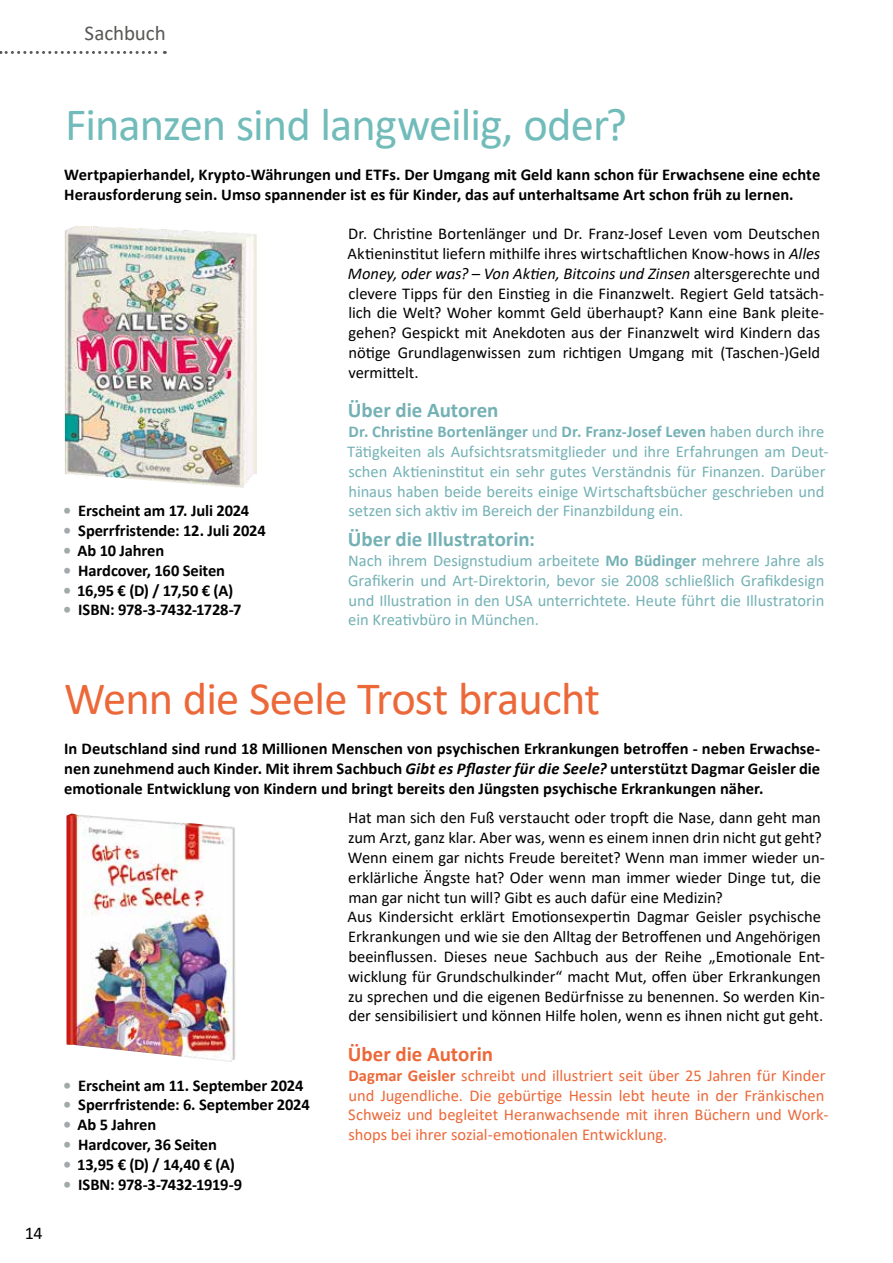
<style>
.page{position:relative;width:893px;height:1263px;background:#fff}
.page>*{position:absolute;margin:0;border:0;box-sizing:border-box;transform-origin:0 0}
.t1{font:46.5px "Calibri";letter-spacing:-.02em;color:#71bcba}
.t2{font:46.5px "Calibri";letter-spacing:-.02em;color:#ec6839}
.t3{font:700 21px "Calibri";letter-spacing:-.005em;color:#74b1b5}
.t4{font:700 21px "Calibri";letter-spacing:-.005em;color:#ec6839}
.t5{font:21px "Calibri";letter-spacing:-.005em;color:#575756}
.t6{font:18px "Calibri";color:#000}
.t7{font:16.5px/19.8px "Calibri";letter-spacing:-.005em;color:#000}
.t8{font:700 16.5px/19.8px "Calibri";color:#000}
.t9{font:16.5px/19.8px "Calibri";letter-spacing:-.005em;color:#74b1b5}
.t10{font:16.5px/19.8px "Calibri";color:#ec6839}
.t11{font:700 16.5px "Calibri";letter-spacing:-.02em;color:#000}
.s1{color:#a3a8aa}
.s2{font-style:italic}
.s3{font-weight:700}
</style>
<div class="page">
<svg style="left:0;top:51px;width:165px;height:3px"></svg>
<img style="left:65px;top:226px;width:192px;height:262px">
<img style="left:66px;top:813px;width:169px;height:249px">
<p class="t5" style="left:85px;top:18px;width:83px">Sachbuch</p>
<h1 class="t1" style="left:65px;top:92px;width:563px">Finanzen sind langweilig, oder?</h1>
<p class="t8" style="left:64px;top:164px;width:758px">Wertpapierhandel, Krypto-Währungen und ETFs. Der Umgang mit Geld kann schon für Erwachsene eine echte<br>Herausforderung sein. Umso spannender ist es für Kinder, das auf unterhaltsame Art schon früh zu lernen.</p>
<p class="t8" style="left:63px;top:501px;width:187px"><span class="s1">•</span> Erscheint am 17. Juli 2024</p>
<p class="t8" style="left:63px;top:521px;width:204px"><span class="s1">•</span> Sperrfristende: 12. Juli 2024</p>
<p class="t8" style="left:63px;top:540px;width:102px"><span class="s1">•</span> Ab 10 Jahren</p>
<p class="t8" style="left:63px;top:560px;width:163px"><span class="s1">•</span> Hardcover, 160 Seiten</p>
<p class="t8" style="left:63px;top:580px;width:171px"><span class="s1">•</span> 16,95 € (D) / 17,50 € (A)</p>
<p class="t8" style="left:63px;top:600px;width:180px"><span class="s1">•</span> ISBN: 978-3-7432-1728-7</p>
<p class="t7" style="left:348px;top:223px;width:478px">Dr. Christine Bortenlänger und Dr. Franz-Josef Leven vom Deutschen Aktieninstitut liefern mithilfe ihres wirtschaftlichen Know-hows in <span class="s2">Alles Money, oder was? – Von Aktien, Bitcoins und Zinsen</span> altersgerechte und clevere Tipps für den Einstieg in die Finanzwelt. Regiert Geld tatsäch&shy;lich die Welt? Woher kommt Geld überhaupt? Kann eine Bank pleite&shy;gehen? Gespickt mit Anekdoten aus der Finanzwelt wird Kindern das nötige Grundlagenwissen zum richtigen Umgang mit (Taschen-)Geld vermittelt.</p>
<p class="t3" style="left:348px;top:396px;width:152px">Über die Autoren</p>
<p class="t9" style="left:347px;top:421px;width:483px"><span class="s3">Dr. Christine Bortenlänger</span> und <span class="s3">Dr. Franz-Josef Leven</span> haben durch ihre Tätigkeiten als Aufsichtsratsmitglieder und ihre Erfahrungen am Deut&shy;schen Aktieninstitut ein sehr gutes Verständnis für Finanzen. Darüber hinaus haben beide bereits einige Wirtschaftsbücher geschrieben und setzen sich aktiv im Bereich der Finanzbildung ein.</p>
<p class="t3" style="left:348px;top:524px;width:189px">Über die Illustratorin:</p>
<p class="t9" style="left:348px;top:550px;width:478px;text-align:justify">Nach ihrem Designstudium arbeitete <span class="s3">Mo Büdinger</span> mehrere Jahre als Grafikerin und Art-Direktorin, bevor sie 2008 schließlich Grafikdesign und Illustration in den USA unterrichtete. Heute führt die Illustratorin ein Kreativbüro in München.</p>
<p class="t6" style="left:25px;top:1221px;width:19px">14</p>
<h1 class="t2" style="left:64px;top:667px;width:537px">Wenn die Seele Trost braucht</h1>
<p class="t8" style="left:64px;top:738px;width:758px;text-align:justify">In Deutschland sind rund 18 Millionen Menschen von psychischen Erkrankungen betroffen - neben Erwachse&shy;nen zunehmend auch Kinder. Mit ihrem Sachbuch <span class="s2">Gibt es Pflaster für die Seele?</span> unterstützt Dagmar Geisler die emotionale Entwicklung von Kindern und bringt bereits den Jüngsten psychische Erkrankungen näher.</p>
<p class="t8" style="left:63px;top:1075px;width:242px"><span class="s1">•</span> Erscheint am 11. September 2024</p>
<p class="t8" style="left:63px;top:1095px;width:248px"><span class="s1">•</span> Sperrfristende: 6. September 2024</p>
<p class="t8" style="left:63px;top:1115px;width:94px"><span class="s1">•</span> Ab 5 Jahren</p>
<p class="t8" style="left:63px;top:1134px;width:155px"><span class="s1">•</span> Hardcover, 36 Seiten</p>
<p class="t8" style="left:63px;top:1154px;width:173px"><span class="s1">•</span> 13,95 € (D) / 14,40 € (A)</p>
<p class="t11" style="left:63px;top:1172px;width:181px"><span class="s1">•</span> ISBN: 978-3-7432-1919-9</p>
<p class="t7" style="left:348px;top:807px;width:479px">Hat man sich den Fuß verstaucht oder tropft die Nase, dann geht man zum Arzt, ganz klar. Aber was, wenn es einem innen drin nicht gut geht?<br>Wenn einem gar nichts Freude bereitet? Wenn man immer wieder un&shy;erklärliche Ängste hat? Oder wenn man immer wieder Dinge tut, die man gar nicht tun will? Gibt es auch dafür eine Medizin?<br>Aus Kindersicht erklärt Emotionsexpertin Dagmar Geisler psychische Erkrankungen und wie sie den Alltag der Betroffenen und Angehörigen beeinflussen. Dieses neue Sachbuch aus der Reihe „Emotionale Ent&shy;wicklung für Grundschulkinder“ macht Mut, offen über Erkrankungen zu sprechen und die eigenen Bedürfnisse zu benennen. So werden Kin&shy;der sensibilisiert und können Hilfe holen, wenn es ihnen nicht gut geht.</p>
<p class="t4" style="left:348px;top:1039px;width:147px">Über die Autorin</p>
<p class="t10" style="left:348px;top:1065px;width:482px"><span class="s3">Dagmar Geisler</span> schreibt und illustriert seit über 25 Jahren für Kinder und Jugendliche. Die gebürtige Hessin lebt heute in der Fränkischen Schweiz und begleitet Heranwachsende mit ihren Büchern und Work&shy;shops bei ihrer sozial-emotionalen Entwicklung.</p>
</div>
